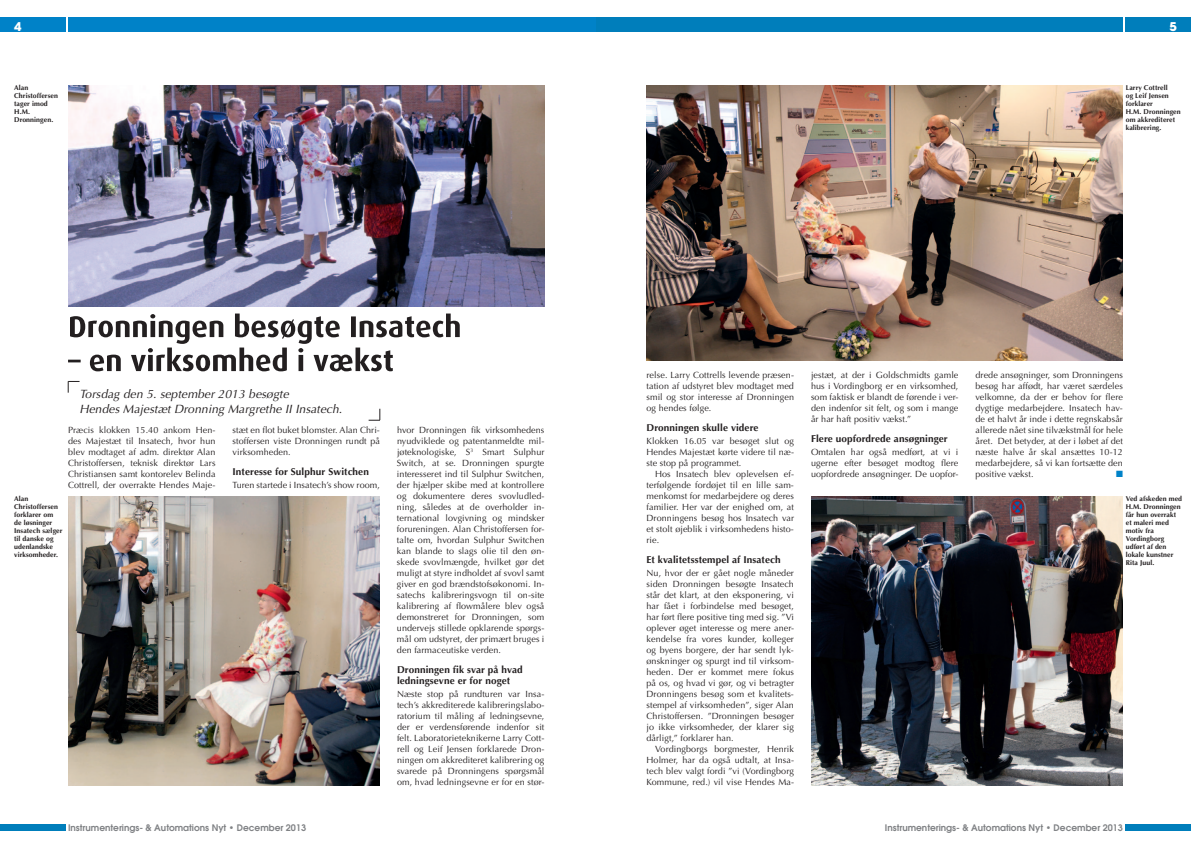
<style>
.page{position:relative;width:1191px;height:842px;background:#fff}
.page>*{position:absolute;margin:0;border:0;box-sizing:border-box;transform-origin:0 0}
.t1{font:italic 12px/15px "Optima";letter-spacing:.01em;color:#231f20}
.t2{font:700 12px "Avant Garde";color:#fff}
.t3{font:700 10px/11px "Optima";letter-spacing:.01em;color:#231f20}
.t4{font:9px/11px "Optima";letter-spacing:.01em;color:#231f20;text-align:justify}
.t5{font:600 9px "Avant Garde";color:#808285}
.t6{font:9px "Zapf Dingbats";color:#0082c8}
.t7{font:700 7px/8px "Optima";letter-spacing:.01em;color:#231f20}
</style>
<div class="page">
<img style="left:1125px;top:17px;width:66px;height:14px">
<div style="left:595px;top:17px;width:528px;height:14px;background:#007ebb"></div>
<div style="left:0;top:17px;width:65px;height:14px;background:#0082c8"></div>
<div style="left:68px;top:17px;width:527px;height:14px;background:#0082c8"></div>
<img style="left:0;top:824px;width:65px;height:7px">
<img style="left:1125px;top:824px;width:66px;height:7px">
<img style="left:646px;top:85px;width:477px;height:275px">
<img style="left:68px;top:496px;width:312px;height:289px">
<img style="left:811px;top:496px;width:312px;height:289px">
<img style="left:68px;top:85px;width:476px;height:221px">
<svg style="left:68px;top:313px;width:392px;height:58px"></svg>
<svg style="left:68px;top:381px;width:12px;height:12px"></svg>
<svg style="left:368px;top:409px;width:13px;height:12px"></svg>
<h1 class="t2" style="left:14px;top:19px;width:9px">4</h1>
<h1 class="t2" style="left:1169px;top:19px;width:9px">5</h1>
<p class="t7" style="left:14px;top:84px;width:45px">Alan<br>Christoffersen tager imod<br>H.M.<br>Dronningen.</p>
<p class="t7" style="left:1125px;top:84px;width:56px">Larry Cottrell<br>og Leif Jensen forklarer<br>H.M. Dronningen om akkrediteret kalibrering.</p>
<h1 class="t1" style="left:79px;top:386px;width:264px">Torsdag den 5. september 2013 besøgte<br>Hendes Majestæt Dronning Margrethe II Insatech.</h1>
<p class="t4" style="left:68px;top:425px;width:149px">Præcis klokken 15.40 ankom Hen&shy;des Majestæt til Insatech, hvor hun blev modtaget af adm. direktør Alan Christoffersen, teknisk direktør Lars Christiansen samt kontorelev Belinda Cottrell, der overrakte Hendes Maje-</p>
<p class="t4" style="left:232px;top:425px;width:149px">stæt en flot buket blomster. Alan Chri&shy;stoffersen viste Dronningen rundt på virksomheden.</p>
<p class="t3" style="left:232px;top:466px;width:138px">Interesse for Sulphur Switchen</p>
<p class="t4" style="left:232px;top:480px;width:149px">Turen startede i Insatech’s show room,</p>
<p class="t7" style="left:14px;top:495px;width:50px">Alan<br>Christoffersen forklarer om<br>de løsninger<br>Insatech sælger til danske og udenlandske virksomheder.</p>
<p class="t4" style="left:397px;top:425px;width:149px">hvor Dronningen fik virksomhedens nyudviklede og patentanmeldte mil&shy;jøteknologiske, S<sup>3</sup> Smart Sulphur Switch, at se. Dronningen spurgte interesseret ind til Sulphur Switchen, der hjælper skibe med at kontrollere og dokumentere deres svovludled&shy;ning, således at de overholder in&shy;ternational lovgivning og mindsker forureningen. Alan Christoffersen for&shy;talte om, hvordan Sulphur Switchen kan blande to slags olie til den øn&shy;skede svovlmængde, hvilket gør det muligt at styre indholdet af svovl samt giver en god brændstofsøkonomi. In&shy;satechs kalibreringsvogn til on-site kalibrering af flowmålere blev også demonstreret for Dronningen, som undervejs stillede opklarende spørgs&shy;mål om udstyret, der primært bruges i den farmaceutiske verden.</p>
<p class="t3" style="left:397px;top:664px;width:127px">Dronningen fik svar på hvad ledningsevne er for noget</p>
<p class="t4" style="left:397px;top:689px;width:149px">Næste stop på rundturen var Insa&shy;tech’s akkrediterede kalibreringslabo&shy;ratorium til måling af ledningsevne, der er verdensførende indenfor sit felt. Laboratorieteknikerne Larry Cott&shy;rell og Leif Jensen forklarede Dron&shy;ningen om akkrediteret kalibrering og svarede på Dronningens spørgsmål om, hvad ledningsevne er for en stør-</p>
<p class="t4" style="left:646px;top:370px;width:149px">relse. Larry Cottrells levende præsen&shy;tation af udstyret blev modtaget med smil og stor interesse af Dronningen og hendes følge.</p>
<p class="t3" style="left:646px;top:422px;width:114px">Dronningen skulle videre</p>
<p class="t4" style="left:646px;top:436px;width:149px">Klokken 16.05 var besøget slut og Hendes Majestæt kørte videre til næ&shy;ste stop på programmet.</p>
<p class="t4" style="left:646px;top:469px;width:149px;text-indent:9px">Hos Insatech blev oplevelsen ef&shy;terfølgende fordøjet til en lille sam&shy;menkomst for medarbejdere og deres familier. Her var der enighed om, at Dronningens besøg hos Insatech var et stolt øjeblik i virksomhedens histo&shy;rie.</p>
<p class="t3" style="left:646px;top:554px;width:136px">Et kvalitetsstempel af Insatech</p>
<p class="t4" style="left:646px;top:568px;width:149px">Nu, hvor der er gået nogle måneder siden Dronningen besøgte Insatech står det klart, at den eksponering, vi har fået i forbindelse med besøget, har ført flere positive ting med sig. ”Vi oplever øget interesse og mere aner&shy;kendelse fra vores kunder, kolleger og byens borgere, der har sendt lyk&shy;ønskninger og spurgt ind til virksom&shy;heden. Der er kommet mere fokus på os, og hvad vi gør, og vi betragter Dronningens besøg som et kvalitets&shy;stempel af virksomheden”, siger Alan Christoffersen. ”Dronningen besøger jo ikke virksomheder, der klarer sig dårligt,” forklarer han.</p>
<p class="t4" style="left:646px;top:744px;width:149px;text-indent:9px">Vordingborgs borgmester, Henrik Holmer, har da også udtalt, at Insa&shy;tech blev valgt fordi ”vi (Vordingborg Kommune, red.) vil vise Hendes Ma-</p>
<p class="t4" style="left:811px;top:370px;width:149px">jestæt, at der i Goldschmidts gamle hus i Vordingborg er en virksomhed, som faktisk er blandt de førende i ver&shy;den indenfor sit felt, og som i mange år har haft positiv vækst.”</p>
<p class="t3" style="left:811px;top:433px;width:138px">Flere uopfordrede ansøgninger</p>
<p class="t4" style="left:811px;top:447px;width:149px">Omtalen har også medført, at vi i ugerne efter besøget modtog flere uopfordrede ansøgninger. De uopfor-</p>
<p class="t4" style="left:975px;top:370px;width:149px">drede ansøgninger, som Dronningens besøg har affødt, har været særdeles velkomne, da der er behov for flere dygtige medarbejdere. Insatech hav&shy;de et halvt år inde i dette regnskabsår allerede nået sine tilvækstmål for hele året. Det betyder, at der i løbet af det næste halve år skal ansættes 10-12 medarbejdere, så vi kan fortsætte den positive vækst.</p>
<p class="t6" style="left:1116px;top:470px;width:8px">■</p>
<p class="t7" style="left:1125px;top:495px;width:58px">Ved afskeden med<br>H.M. Dronningen får hun overrakt et maleri med motiv fra<br>Vordingborg udført af den lokale kunstner<br>Rita Juul.</p>
<p class="t5" style="left:68px;top:821px;width:239px">Instrumenterings- &amp; Automations Nyt • December 2013</p>
<p class="t5" style="left:885px;top:821px;width:239px">Instrumenterings- &amp; Automations Nyt • December 2013</p>
</div>
